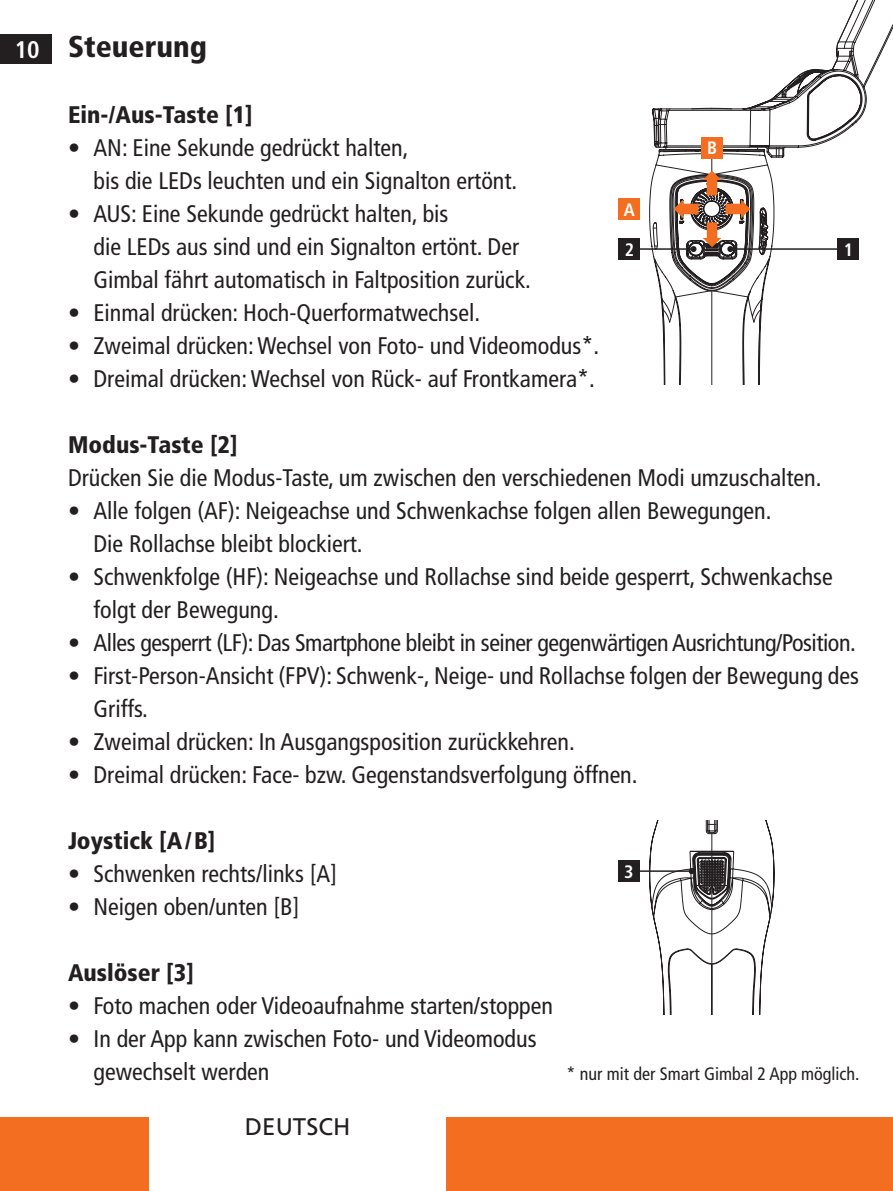
<style>
.page{position:relative;width:893px;height:1191px;background:#fff}
.page>*{position:absolute;margin:0;border:0;box-sizing:border-box;transform-origin:0 0}
.t1{font:900 condensed 30px "Frutiger LT";color:#231f20}
.t2{font:condensed 24px/33px "Frutiger LT";color:#231f20}
.t3{font:condensed 24px "Frutiger LT";letter-spacing:-.02em;color:#231f20}
.t4{font:900 condensed 24px "Frutiger LT";color:#231f20}
.t5{font:24px "Frutiger LT";color:#231f20}
.t6{font:700 condensed 24px "Frutiger LT";color:#fff}
.t7{font:condensed 18px "Frutiger LT";color:#231f20}
.t8{font:700 condensed 18px "Frutiger LT";color:#fff}
</style>
<div class="page">
<div style="left:0;top:1116px;width:149px;height:75px;background:#f36e21"></div>
<div style="left:446px;top:1116px;width:447px;height:75px;background:#f36e21"></div>
<div style="left:0;top:34px;width:51px;height:30px;background:#231f20"></div>
<div style="left:619px;top:198px;width:21px;height:22px;background:#f36e21"></div>
<svg style="left:640px;top:0;width:253px;height:384px"></svg>
<div style="left:838px;top:238px;width:21px;height:22px;background:#231f20"></div>
<div style="left:619px;top:238px;width:21px;height:22px;background:#231f20"></div>
<svg style="left:632px;top:820px;width:143px;height:194px"></svg>
<div style="left:618px;top:860px;width:21px;height:21px;background:#231f20"></div>
<p class="t6" style="left:15px;top:35px;width:26px">10</p>
<p class="t1" style="left:68px;top:28px;width:140px">Steuerung</p>
<p class="t4" style="left:68px;top:100px;width:186px">Ein-/Aus-Taste [1]</p>
<p class="t2" style="left:94px;top:131px;width:422px;text-indent:-26px">• AN: Eine Sekunde gedrückt halten,<br>bis die LEDs leuchten und ein Signalton ertönt.</p>
<p class="t2" style="left:94px;top:197px;width:436px;text-indent:-26px">• AUS: Eine Sekunde gedrückt halten, bis<br>die LEDs aus sind und ein Signalton ertönt. Der<br>Gimbal fährt automatisch in Faltposition zurück.</p>
<p class="t2" style="left:68px;top:296px;width:410px">• Einmal drücken: Hoch-Querformatwechsel.</p>
<p class="t2" style="left:68px;top:329px;width:529px">• Zweimal drücken: Wechsel von Foto- und Videomodus*.</p>
<p class="t2" style="left:68px;top:362px;width:525px">• Dreimal drücken: Wechsel von Rück- auf Frontkamera*.</p>
<p class="t8" style="left:707px;top:137px;width:12px">B</p>
<p class="t8" style="left:624px;top:199px;width:12px">A</p>
<p class="t8" style="left:625px;top:239px;width:11px">2</p>
<p class="t8" style="left:844px;top:239px;width:11px">1</p>
<p class="t4" style="left:68px;top:430px;width:171px">Modus-Taste [2]</p>
<p class="t2" style="left:68px;top:461px;width:751px">Drücken Sie die Modus-Taste, um zwischen den verschiedenen Modi umzuschalten.</p>
<p class="t2" style="left:94px;top:494px;width:676px;text-indent:-26px">• Alle folgen (AF): Neigeachse und Schwenkachse folgen allen Bewegungen.<br>Die Rollachse bleibt blockiert.</p>
<p class="t2" style="left:94px;top:560px;width:741px;text-indent:-26px">• Schwenkfolge (HF): Neigeachse und Rollachse sind beide gesperrt, Schwenkachse folgt der Bewegung.</p>
<p class="t3" style="left:68px;top:628px;width:786px">• Alles gesperrt (LF): Das Smartphone bleibt in seiner gegenwärtigen Ausrichtung/Position.</p>
<p class="t2" style="left:94px;top:659px;width:767px;text-indent:-26px">• First-Person-Ansicht (FPV): Schwenk-, Neige- und Rollachse folgen der Bewegung des<br>Griffs.</p>
<p class="t2" style="left:68px;top:725px;width:505px">• Zweimal drücken: In Ausgangsposition zurückkehren.</p>
<p class="t2" style="left:68px;top:758px;width:568px">• Dreimal drücken: Face- bzw. Gegenstandsverfolgung öffnen.</p>
<p class="t4" style="left:68px;top:826px;width:149px">Joystick [A/B]</p>
<p class="t2" style="left:68px;top:857px;width:270px">• Schwenken rechts/links [A]</p>
<p class="t2" style="left:68px;top:890px;width:233px">• Neigen oben/unten [B]</p>
<p class="t8" style="left:624px;top:861px;width:11px">3</p>
<p class="t4" style="left:68px;top:958px;width:127px">Auslöser [3]</p>
<p class="t2" style="left:68px;top:989px;width:486px">• Foto machen oder Videoaufnahme starten/stoppen</p>
<p class="t2" style="left:94px;top:1022px;width:444px;text-indent:-26px">• In der App kann zwischen Foto- und Videomodus gewechselt werden</p>
<p class="t5" style="left:245px;top:1112px;width:107px">DEUTSCH</p>
<p class="t7" style="left:566px;top:1063px;width:292px">* nur mit der Smart Gimbal 2 App möglich.</p>
</div>
